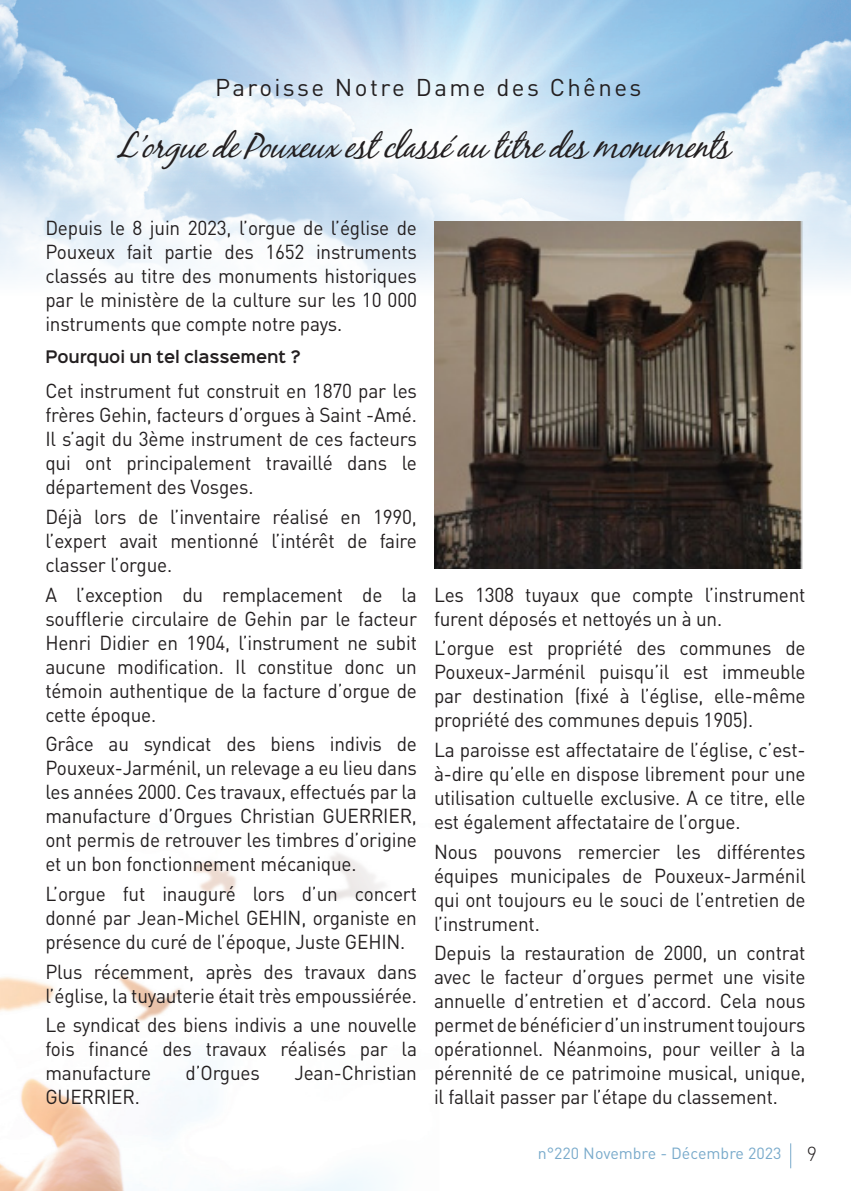
<style>
.page{position:relative;width:851px;height:1191px;background:#fff}
.page>*{position:absolute;margin:0;border:0;box-sizing:border-box;transform-origin:0 0}
.Titre_BlackJack{font:italic 34px "Black Jack";color:#231f20;scale:.95 1}
.t1{font:24px "DIN Pro";letter-spacing:.1em;color:#231f20}
.TXT_COURANT{font:20px/24px "DIN Pro";letter-spacing:-.01em;color:#231f20;text-align:justify;scale:.95 1}
.t2{font:300 20px "DIN Pro";color:#231f20}
.t3{font:16px "DIN Pro";color:#79aacb}
.TXT_COURANT-2{font:600 15.6px "Sinkin Sans 600";letter-spacing:-.01em;color:#231f20;scale:.95 1}
</style>
<div class="page">
<img style="left:0;top:0;width:850px;height:282px">
<img style="left:0;top:853px;width:385px;height:338px">
<img style="left:434px;top:221px;width:371px;height:347px">
<svg style="left:790px;top:1143px;width:1px;height:25px"></svg>
<p class="t1" style="left:215px;top:69px;width:427px">Paroisse Notre Dame des Chênes</p>
<p class="Titre_BlackJack" style="left:116px;top:125px;width:666px">L’orguedePouxeuxestclasséautitredesmonuments</p>
<p class="TXT_COURANT" style="left:45px;top:214px;width:392px">Depuis le 8 juin 2023, l’orgue de l’église de Pouxeux fait partie des 1652 instruments classés au titre des monuments historiques par le ministère de la culture sur les 10 000 instruments que compte notre pays.</p>
<p class="TXT_COURANT-2" style="left:45px;top:343px;width:270px">Pourquoi un tel classement ?</p>
<p class="TXT_COURANT" style="left:45px;top:377px;width:392px">Cet instrument fut construit en 1870 par les frères Gehin, facteurs d’orgues à Saint -Amé.<br>Il s’agit du 3ème instrument de ces facteurs qui ont principalement travaillé dans le département des Vosges.</p>
<p class="TXT_COURANT" style="left:45px;top:502px;width:392px">Déjà lors de l’inventaire réalisé en 1990, l’expert avait mentionné l’intérêt de faire classer l’orgue.</p>
<p class="TXT_COURANT" style="left:45px;top:580px;width:392px">A l’exception du remplacement de la soufflerie circulaire de Gehin par le facteur Henri Didier en 1904, l’instrument ne subit aucune modification. Il constitue donc un témoin authentique de la facture d’orgue de cette époque.</p>
<p class="TXT_COURANT" style="left:45px;top:730px;width:392px">Grâce au syndicat des biens indivis de Pouxeux-Jarménil, un relevage a eu lieu dans les années 2000. Ces travaux, effectués par la manufacture d’Orgues Christian GUERRIER, ont permis de retrouver les timbres d’origine et un bon fonctionnement mécanique.</p>
<p class="TXT_COURANT" style="left:45px;top:880px;width:392px">L’orgue fut inauguré lors d’un concert donné par Jean-Michel GEHIN, organiste en présence du curé de l’époque, Juste GEHIN.</p>
<p class="TXT_COURANT" style="left:45px;top:957px;width:392px">Plus récemment, après des travaux dans l’église, la tuyauterie était très empoussiérée.</p>
<p class="TXT_COURANT" style="left:45px;top:1011px;width:392px">Le syndicat des biens indivis a une nouvelle fois financé des travaux réalisés par la manufacture</p>
<p class="TXT_COURANT" style="left:185px;top:1059px;width:80px">d’Orgues</p>
<p class="TXT_COURANT" style="left:294px;top:1059px;width:130px">Jean-Christian</p>
<p class="TXT_COURANT" style="left:45px;top:1083px;width:101px">GUERRIER.</p>
<p class="TXT_COURANT" style="left:434px;top:580px;width:392px">Les 1308 tuyaux que compte l’instrument furent déposés et nettoyés un à un.</p>
<p class="TXT_COURANT" style="left:434px;top:634px;width:392px">L’orgue est propriété des communes de Pouxeux-Jarménil puisqu’il est immeuble par destination (fixé à l’église, elle-même propriété des communes depuis 1905).</p>
<p class="TXT_COURANT" style="left:434px;top:735px;width:392px">La paroisse est affectataire de l’église, c’est&shy;à-dire qu’elle en dispose librement pour une utilisation cultuelle exclusive. A ce titre, elle est également affectataire de l’orgue.</p>
<p class="TXT_COURANT" style="left:434px;top:837px;width:392px">Nous pouvons remercier les différentes équipes municipales de Pouxeux-Jarménil qui ont toujours eu le souci de l’entretien de l’instrument.</p>
<p class="TXT_COURANT" style="left:434px;top:939px;width:392px">Depuis la restauration de 2000, un contrat avec le facteur d’orgues permet une visite annuelle d’entretien et d’accord. Cela nous permet de bénéficier d’un instrument toujours opérationnel. Néanmoins, pour veiller à la pérennité de ce patrimoine musical, unique, il fallait passer par l’étape du classement.</p>
<p class="t3" style="left:537px;top:1141px;width:245px">n°220 Novembre - Décembre 2023</p>
<p class="t2" style="left:806px;top:1138px;width:12px">9</p>
</div>
